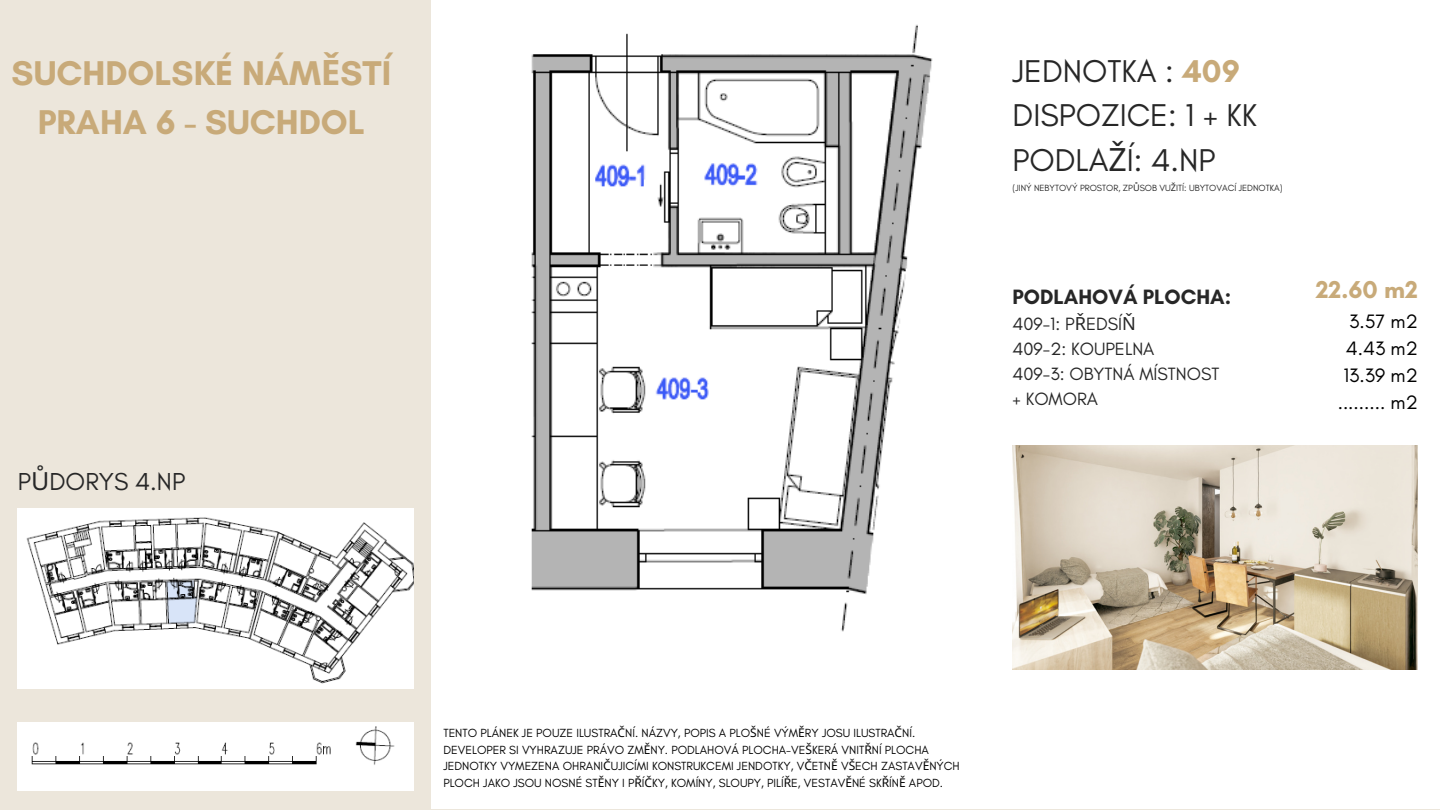
<style>
.page{position:relative;width:1440px;height:810px;background:#ece6db}
.page>*{position:absolute;margin:0;border:0;box-sizing:border-box;transform-origin:0 0}
.t1{font:700 35px/48.8px "Glacial Indifference";color:#c8aa79;text-align:center}
.t2{font:32.1px/44.2px "Glacial Indifference";color:#272727}
.t3{font:25px "Glacial Indifference";color:#272727}
.t4{font:700 24.9px "Glacial Indifference";color:#c8aa79}
.t5{font:700 21.1px "Glacial Indifference";color:#272727}
.t6{font:19.8px/27px "Glacial Indifference";color:#000;text-align:center}
.t7{font:18.1px/24.8px "Glacial Indifference";color:#272727}
.t8{font:12px/16.5px "Glacial Indifference";color:#000}
.t9{font:9.1px "Glacial Indifference";color:#272727}
.s1{font-family:"Noto Sans"}
.s2{font-weight:700;color:#c8aa79}
</style>
<div class="page">
<div style="left:431px;top:0;width:1009px;height:809px;background:#fff"></div>
<img style="left:531px;top:24px;width:402px;height:608px">
<img style="left:18px;top:509px;width:395px;height:179px">
<img style="left:18px;top:722px;width:395px;height:68px">
<img style="left:1013px;top:445px;width:405px;height:224px">
<h1 class="t1" style="left:12px;top:48px;width:381px">SUCHDOLSKÉ NÁM<span class="s1">Ě</span>STÍ<br>PRAHA 6 - SUCHDOL</h1>
<h2 class="t2" style="left:1013px;top:49px;width:246px">JEDNOTKA : <span class="s2">409<br></span>DISPOZICE: 1 + KK<br>PODLA<span class="s1">Ž</span>Í: 4.NP</h2>
<p class="t9" style="left:1013px;top:182px;width:272px">(JINÝ NEBYTOVÝ PROSTOR, ZP<span class="s1">Ů</span>SOB VU<span class="s1">Ž</span>ITÍ: UBYTOVACÍ JEDNOTKA)</p>
<h3 class="t3" style="left:18px;top:466px;width:169px">P<span class="s1">Ů</span>DORYS 4.NP</h3>
<h3 class="t5" style="left:1013px;top:284px;width:220px">PODLAHOVÁ PLOCHA:</h3>
<h3 class="t7" style="left:1013px;top:312px;width:208px">409-1: P<span class="s1">Ř</span>EDSÍ<span class="s1">Ň<br></span>409-2: KOUPELNA<br>409-3: OBYTNÁ MÍSTNOST + KOMORA</h3>
<h3 class="t4" style="left:1316px;top:275px;width:104px">22.60 m2</h3>
<h3 class="t6" style="left:1338px;top:308px;width:82px">3.57 m2<br>4.43 m2<br>13.39 m2 ......... m2</h3>
<p class="t8" style="left:443px;top:725px;width:518px">TENTO PLÁNEK JE POUZE ILUSTRA<span class="s1">Č</span>NÍ. NÁZVY, POPIS A PLO<span class="s1">Š</span>NÉ VÝM<span class="s1">Ě</span>RY JOSU ILUSTRA<span class="s1">Č</span>NÍ.<br>DEVELOPER SI VYHRAZUJE PRÁVO ZM<span class="s1">Ě</span>NY. PODLAHOVÁ PLOCHA-VE<span class="s1">Š</span>KERÁ VNIT<span class="s1">Ř</span>NÍ PLOCHA JEDNOTKY VYMEZENA OHRANI<span class="s1">Č</span>UJICÍMI KONSTRUKCEMI JENDOTKY, V<span class="s1">Č</span>ETN<span class="s1">Ě</span> V<span class="s1">Š</span>ECH ZASTAV<span class="s1">Ě</span>NÝCH PLOCH JAKO JSOU NOSNÉ ST<span class="s1">Ě</span>NY I P<span class="s1">Ř</span>Í<span class="s1">Č</span>KY, KOMÍNY, SLOUPY, PILÍ<span class="s1">Ř</span>E, VESTAV<span class="s1">Ě</span>NÉ SK<span class="s1">Ř</span>ÍN<span class="s1">Ě</span> APOD.</p>
</div>
